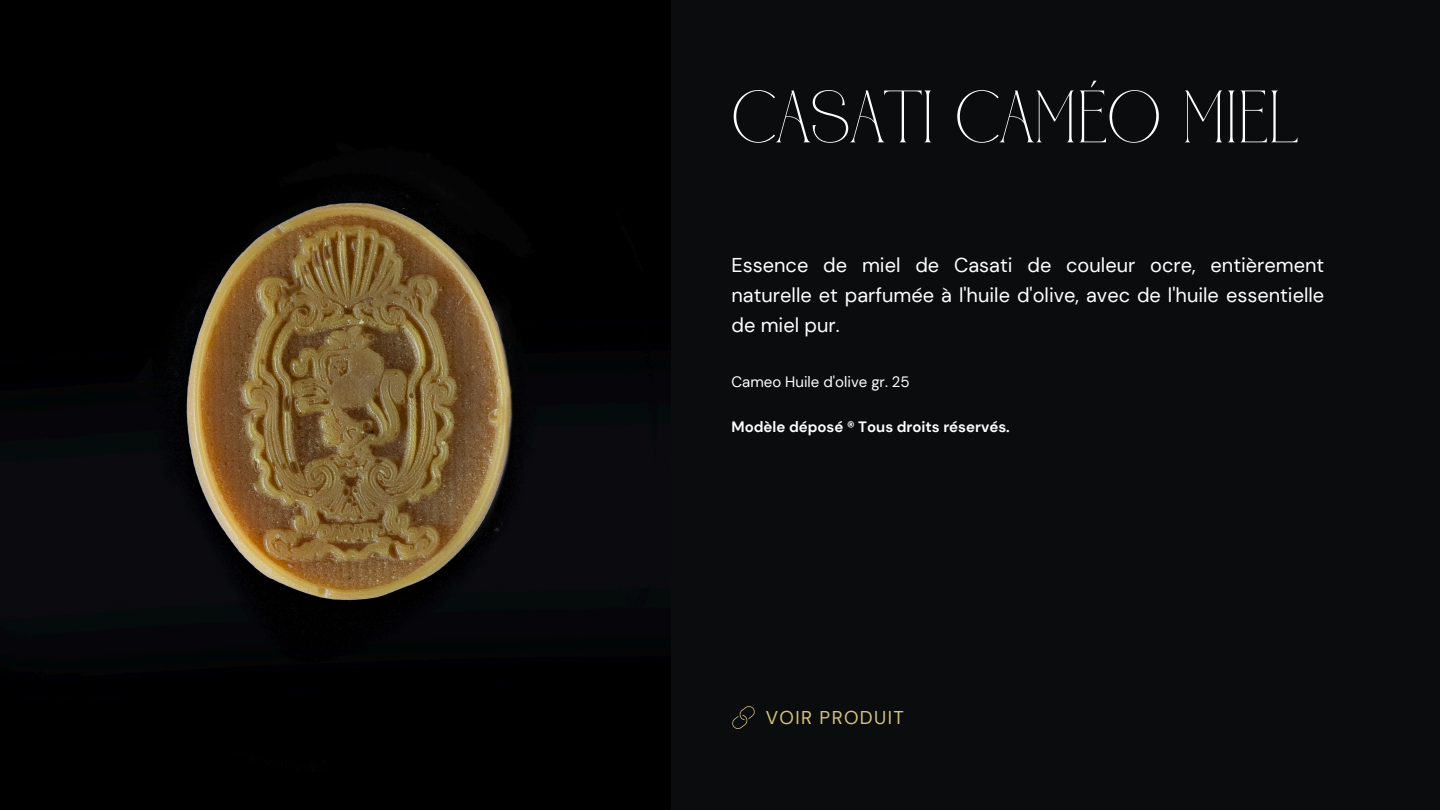
<style>
.page{position:relative;width:1440px;height:810px;background:#0b0c0e}
.page>*{position:absolute;margin:0;border:0;box-sizing:border-box;transform-origin:0 0}
.t1{font:74px "CANOVER Regular";color:#fff}
.t2{font:20px/30px "DM Sans";color:#fff;text-align:justify}
.t3{font:18.5px "DM Sans";letter-spacing:.075em;color:#d6c37b}
.t4{font:700 15px "DM Sans";color:#fff}
.t5{font:15px "DM Sans";color:#fff}
</style>
<div class="page">
<img style="left:0;top:0;width:670px;height:810px">
<svg style="left:732px;top:706px;width:23px;height:23px"></svg>
<p class="t1" style="left:732px;top:86px;width:567px">CASATI CAMÉO MIEL</p>
<h1 class="t2" style="left:732px;top:250px;width:594px">Essence de miel de Casati de couleur ocre, entièrement naturelle et parfumée à l'huile d'olive, avec de l'huile essentielle de miel pur.</h1>
<h4 class="t5" style="left:732px;top:372px;width:180px">Cameo Huile d'olive gr. 25</h4>
<p class="t4" style="left:732px;top:417px;width:280px">Modèle déposé ® Tous droits réservés.</p>
<h3 class="t3" style="left:766px;top:705px;width:139px">VOIR PRODUIT</h3>
</div>
